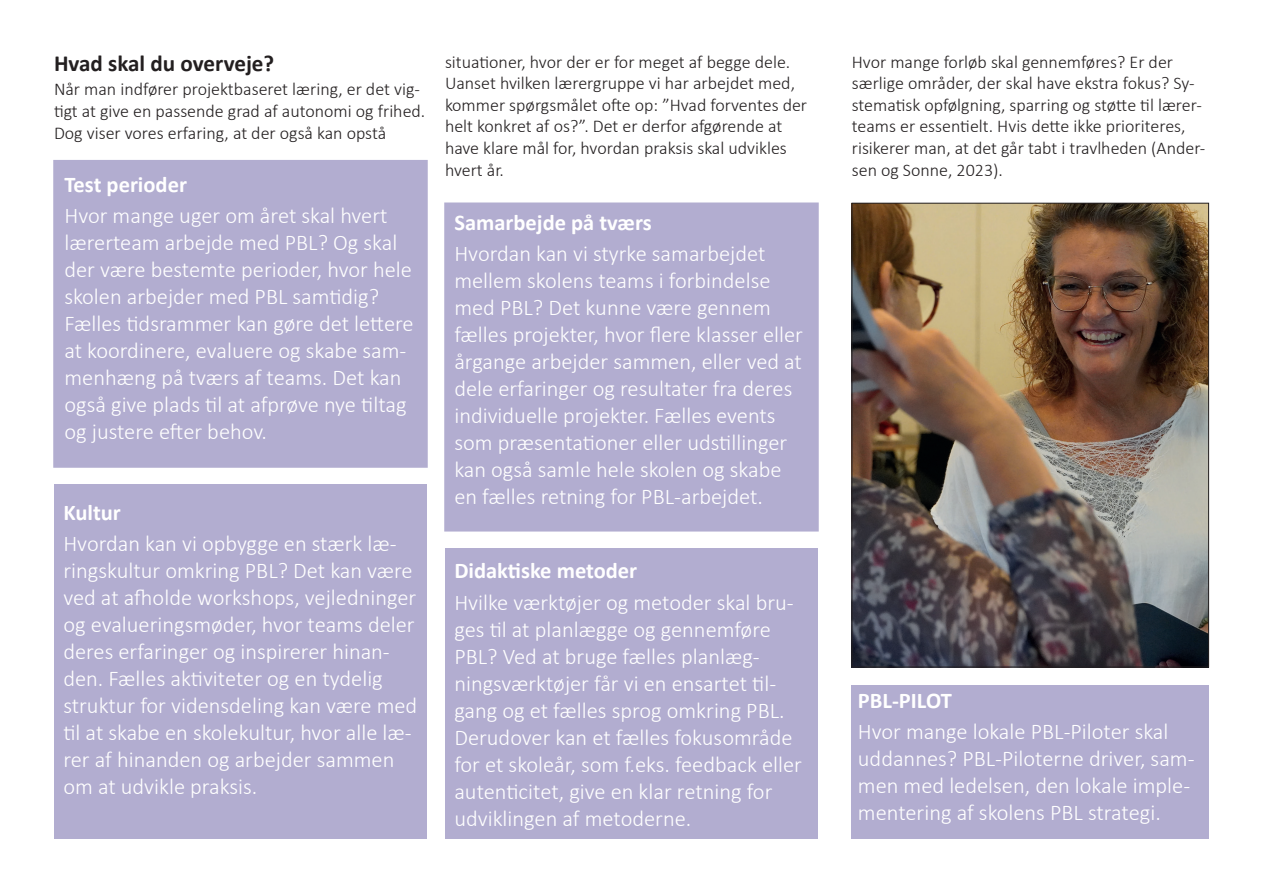
<style>
.page{position:relative;width:1263px;height:893px;background:#fff}
.page>*{position:absolute;margin:0;border:0;box-sizing:border-box;transform-origin:0 0}
.t1{font:700 23.1px "Calibri";color:#231f20}
.t2{font:300 22.5px/27px "Calibri";color:#fff}
.t3{font:700 22.5px "Calibri";color:#fff}
.t4{font:300 18px/21.6px "Calibri";color:#231f20}
</style>
<div class="page">
<div style="left:53px;top:160px;width:375px;height:308px;background:#b2add0;border:2px solid #b2add0"></div>
<div style="left:444px;top:202px;width:375px;height:329px;background:#b2add0;border:2px solid #b2add0"></div>
<div style="left:445px;top:549px;width:373px;height:290px;background:#b2add0"></div>
<img style="left:853px;top:205px;width:354px;height:460px">
<div style="left:54px;top:485px;width:373px;height:354px;background:#b2add0"></div>
<div style="left:852px;top:685px;width:357px;height:154px;background:#b2add0"></div>
<p class="t1" style="left:54px;top:49px;width:222px">Hvad skal du overveje?</p>
<p class="t4" style="left:54px;top:78px;width:373px">Når man indfører projektbaseret læring, er det vig&shy;tigt at give en passende grad af autonomi og frihed.<br>Dog viser vores erfaring, at der også kan opstå</p>
<p class="t3" style="left:64px;top:170px;width:124px">Test perioder</p>
<p class="t2" style="left:64px;top:202px;width:325px">Hvor mange uger om året skal hvert</p>
<p class="t2" style="left:64px;top:229px;width:351px">lærerteam arbejde med PBL? Og skal der være bestemte perioder, hvor hele skolen arbejder med PBL samtidig?<br>Fælles tidsrammer kan gøre det lettere at koordinere, evaluere og skabe sam&shy;menhæng på tværs af teams. Det kan også give plads til at afprøve nye tiltag og justere efter behov.</p>
<p class="t3" style="left:63px;top:498px;width:59px">Kultur</p>
<p class="t2" style="left:63px;top:530px;width:355px">Hvordan kan vi opbygge en stærk læ&shy;ringskultur omkring PBL? Det kan være ved at afholde workshops, vejledninger og evalueringsmøder, hvor teams deler deres erfaringer og inspirerer hinan&shy;den. Fælles aktiviteter og en tydelig struktur for vidensdeling kan være med til at skabe en skolekultur, hvor alle læ&shy;rer af hinanden og arbejder sammen om at udvikle praksis.</p>
<p class="t4" style="left:445px;top:51px;width:364px">situationer, hvor der er for meget af begge dele.<br>Uanset hvilken lærergruppe vi har arbejdet med, kommer spørgsmålet ofte op: ”Hvad forventes der helt konkret af os?”. Det er derfor afgørende at have klare mål for, hvordan praksis skal udvikles hvert år.</p>
<p class="t4" style="left:852px;top:51px;width:355px">Hvor mange forløb skal gennemføres? Er der særlige områder, der skal have ekstra fokus? Sy&shy;stematisk opfølgning, sparring og støtte til lærer&shy;teams er essentielt. Hvis dette ikke prioriteres, risikerer man, at det går tabt i travlheden (Ander&shy;sen og Sonne, 2023).</p>
<p class="t3" style="left:454px;top:208px;width:199px">Samarbejde på tværs</p>
<p class="t2" style="left:454px;top:240px;width:350px">Hvordan kan vi styrke samarbejdet mellem skolens teams i forbindelse med PBL? Det kunne være gennem fælles projekter, hvor flere klasser eller årgange arbejder sammen, eller ved at dele erfaringer og resultater fra deres individuelle projekter. Fælles events som præsentationer eller udstillinger kan også samle hele skolen og skabe en fælles retning for PBL-arbejdet.</p>
<p class="t3" style="left:454px;top:556px;width:184px">Didaktiske metoder</p>
<p class="t2" style="left:454px;top:588px;width:349px">Hvilke værktøjer og metoder skal bru&shy;ges til at planlægge og gennemføre PBL? Ved at bruge fælles planlæg&shy;ningsværktøjer får vi en ensartet til&shy;gang og et fælles sprog omkring PBL.<br>Derudover kan et fælles fokusområde for et skoleår, som f.eks. feedback eller autenticitet, give en klar retning for udviklingen af metoderne.</p>
<p class="t3" style="left:858px;top:686px;width:95px">PBL-PILOT</p>
<p class="t2" style="left:858px;top:718px;width:338px">Hvor mange lokale PBL-Piloter skal uddannes? PBL-Piloterne driver, sam&shy;men med ledelsen, den lokale imple&shy;mentering af skolens PBL strategi.</p>
</div>
